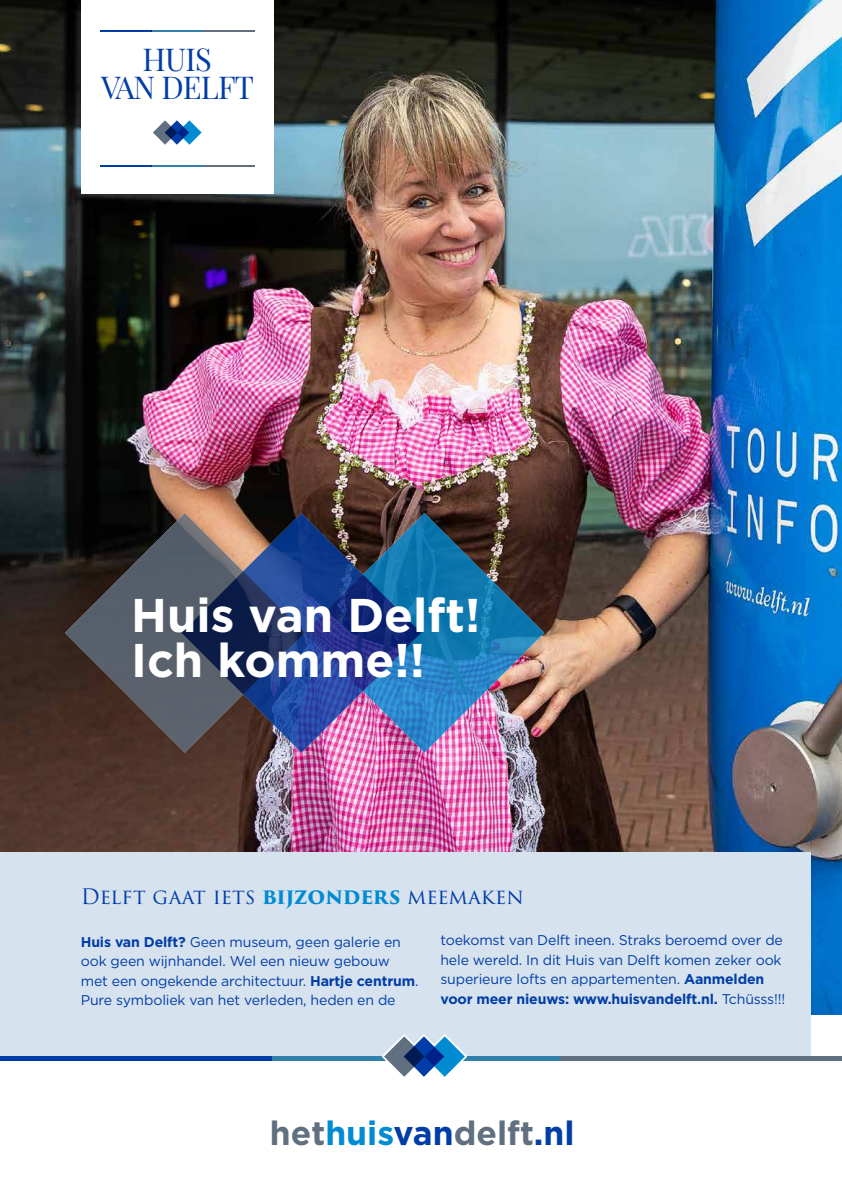
<style>
.page{position:relative;width:842px;height:1191px;background:#fff}
.page>*{position:absolute;margin:0;border:0;box-sizing:border-box;transform-origin:0 0}
.t1{font:700 47.2px/45.8px "Gotham";color:#fff}
.t2{font:700 33.6px "Gotham";color:#617080}
.t3{font:30.9px/27.5px "Playfair Display";letter-spacing:-.025em;color:#003da6;text-align:center}
.t4{font:20.8px "Trajan Pro 3";color:#003da6}
.t5{font:14.1px/19.4px "Gotham";letter-spacing:-.01em;color:#003da6}
.s1{font-weight:700;color:#008bd2}
.s2{font-weight:700}
.s3{color:#008bd2}
.s4{color:#003da6}
</style>
<div class="page">
<img style="left:0;top:0;width:842px;height:1014px">
<div style="left:81px;top:0;width:193px;height:194px;background:#fff"></div>
<hr style="left:152px;top:165px;width:51px;height:2px;background:#3180ab">
<hr style="left:203px;top:165px;width:51px;height:2px;background:#617080">
<hr style="left:100px;top:165px;width:52px;height:2px;background:#003da6">
<hr style="left:152px;top:30px;width:51px;height:2px;background:#3180ab">
<hr style="left:203px;top:30px;width:51px;height:2px;background:#617080">
<hr style="left:100px;top:30px;width:52px;height:2px;background:#003da6">
<svg style="left:153px;top:120px;width:49px;height:25px"></svg>
<div style="left:0;top:852px;width:811px;height:204px;background:#d7e2ef"></div>
<img style="left:421px;top:513px;width:123px;height:239px">
<svg style="left:65px;top:513px;width:117px;height:239px;background:#413e40"></svg>
<img style="left:182px;top:513px;width:239px;height:239px">
<hr style="left:272px;top:1056px;width:288px;height:4px;background:#3180ab">
<hr style="left:560px;top:1056px;width:282px;height:4px;background:#617080">
<hr style="left:0;top:1056px;width:272px;height:4px;background:#003da6">
<svg style="left:379px;top:1034px;width:91px;height:43px"></svg>
<h3 class="t3" style="left:101px;top:43px;width:154px">HUIS<br>VAN DELFT</h3>
<h1 class="t1" style="left:131px;top:591px;width:351px">Huis van Delft!<br>Ich komme!!</h1>
<h3 class="t4" style="left:81px;top:882px;width:445px">Delft gaat iets <span class="s1">BIJZONDERS</span> meemaken</h3>
<p class="t5" style="left:81px;top:931px;width:339px"><span class="s2">Huis van Delft?</span> Geen museum, geen galerie en ook geen wijnhandel. Wel een nieuw gebouw met een ongekende architectuur. <span class="s2">Hartje centrum</span>.<br>Pure symboliek van het verleden, heden en de</p>
<p class="t5" style="left:440px;top:930px;width:346px">toekomst van Delft ineen. Straks beroemd over de hele wereld. In dit Huis van Delft komen zeker ook superieure lofts en appartementen. <span class="s2">Aanmelden voor meer nieuws: www.huisvandelft.nl.</span> Tchüsss!!!</p>
<h2 class="t2" style="left:270px;top:1113px;width:306px">het<span class="s3">huis</span><span class="s4">van</span>delft<span class="s4">.nl</span></h2>
</div>
